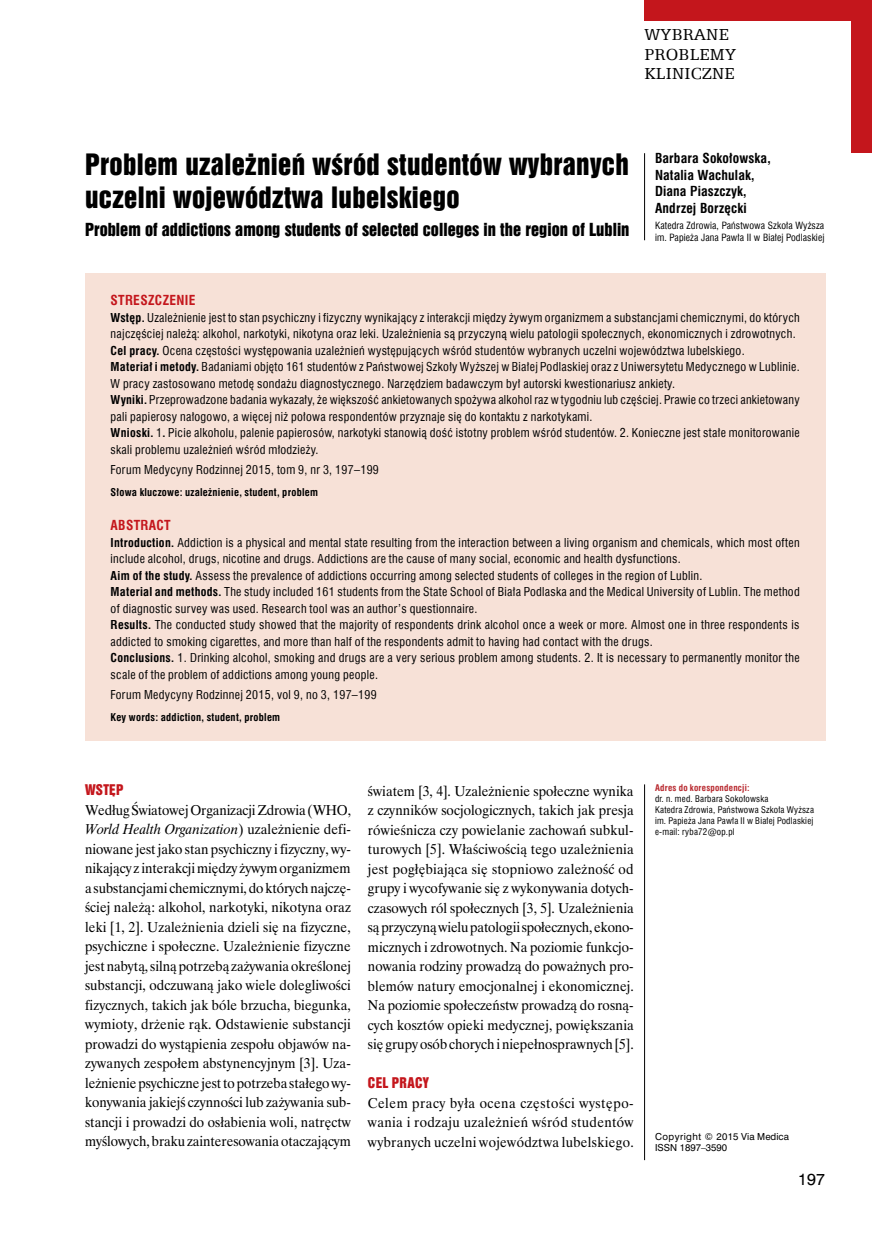
<style>
.page{position:relative;width:872px;height:1234px;background:#fff}
.page>*{position:absolute;margin:0;border:0;box-sizing:border-box;transform-origin:0 0}
.t1{font:27px/33px "Swis 921 EU";letter-spacing:.01em;color:#000}
.t2{font:18px/19.5px "Egyptian 505 EU";letter-spacing:.015em;color:#000}
.t3{font:16.5px "Swis 921 EU";color:#000}
.t4{font:15px "Swis 721 PL";color:#000}
.t5{font:14.25px/19.5px "Time Ibis EE";color:#000;text-align:justify;scale:.95 1}
.t6{font:700 13.5px/16.5px "Swis 721 Cn EU";letter-spacing:.01em;color:#000}
.t7{font:700 13.5px "Swis 721 Cn EU";letter-spacing:.025em;color:#c4161c}
.t8{font:13.5px "Swis 921 EU";letter-spacing:.025em;color:#c4161c}
.t9{font:12px/16.5px "Swis 721 Cn EU";letter-spacing:.025em;color:#000}
.t10{font:700 10.5px "Swis 721 Cn EU";letter-spacing:.025em;color:#000}
.t11{font:9.75px/11.9px "Swis 721 Cn EU";letter-spacing:.01em;color:#000}
.t12{font:9px/11.1px "Swis 721 Cn EU";letter-spacing:.025em;color:#000}
.t13{font:9px/10.8px "Swis 721 PL";color:#000}
.t14{font:700 9px "Swis 721 Cn EU";letter-spacing:.025em;color:#b8292f}
.s1{font-weight:700}
.s2{font-style:italic}
</style>
<div class="page">
<hr style="left:644px;top:153px;width:1px;height:1006px;background:#000">
<div style="left:644px;top:0;width:228px;height:21px;background:#c4161c"></div>
<div style="left:850px;top:0;width:22px;height:153px;background:#c4161c"></div>
<div style="left:639px;top:240px;width:12px;height:544px;background:#fff"></div>
<div style="left:85px;top:273px;width:740px;height:467px;background:#f7e1d7"></div>
<h2 class="t2" style="left:644px;top:24px;width:93px">WYBRANE<br>PROBLEMY<br>KLINICZNE</h2>
<h1 class="t1" style="left:85px;top:147px;width:545px">Problem uzależnień wśród studentów wybranych uczelni województwa lubelskiego</h1>
<h3 class="t3" style="left:85px;top:219px;width:546px">Problem of addictions among students of selected colleges in the region of Lublin</h3>
<p class="t6" style="left:655px;top:151px;width:117px">Barbara Sokołowska,<br>Natalia Wachulak,<br>Diana Piaszczyk,<br>Andrzej Borzęcki</p>
<p class="t11" style="left:655px;top:219px;width:171px">Katedra Zdrowia, Państwowa Szkoła Wyższa im. Papieża Jana Pawła II w Białej Podlaskiej</p>
<p class="t7" style="left:111px;top:292px;width:86px">STRESZCZENIE</p>
<p class="t9" style="left:111px;top:309px;width:690px"><span class="s1">Wstęp.</span> Uzależnienie jest to stan psychiczny i fizyczny wynikający z interakcji między żywym organizmem a substancjami chemicznymi, do których najczęściej należą: alkohol, narkotyki, nikotyna oraz leki. Uzależnienia są przyczyną wielu patologii społecznych, ekonomicznych i zdrowotnych.<br><span class="s1">Cel pracy.</span> Ocena częstości występowania uzależnień występujących wśród studentów wybranych uczelni województwa lubelskiego.<br><span class="s1">Materiał i metody.</span> Badaniami objęto 161 studentów z Państwowej Szkoły Wyższej w Białej Podlaskiej oraz z Uniwersytetu Medycznego w Lublinie.<br>W pracy zastosowano metodę sondażu diagnostycznego. Narzędziem badawczym był autorski kwestionariusz ankiety.<br><span class="s1">Wyniki.</span> Przeprowadzone badania wykazały, że większość ankietowanych spożywa alkohol raz w tygodniu lub częściej. Prawie co trzeci ankietowany pali papierosy nałogowo, a więcej niż połowa respondentów przyznaje się do kontaktu z narkotykami.<br><span class="s1">Wnioski.</span> 1<span class="s1">.</span> Picie alkoholu, palenie papierosów, narkotyki stanowią dość istotny problem wśród studentów. 2. Konieczne jest stałe monitorowanie skali problemu uzależnień wśród młodzieży.</p>
<p class="t9" style="left:111px;top:461px;width:270px">Forum Medycyny Rodzinnej 2015, tom 9, nr 3, 197–199</p>
<p class="t10" style="left:111px;top:485px;width:209px">Słowa kluczowe: uzależnienie, student, problem</p>
<p class="t7" style="left:111px;top:517px;width:62px">ABSTRACT</p>
<p class="t9" style="left:111px;top:534px;width:690px"><span class="s1">Introduction.</span> Addiction is a physical and mental state resulting from the interaction between a living organism and chemicals, which most often include alcohol, drugs, nicotine and drugs. Addictions are the cause of many social, economic and health dysfunctions.<br><span class="s1">Aim of the study.</span> Assess the prevalence of addictions occurring among selected students of colleges in the region of Lublin.<br><span class="s1">Material and methods.</span> The study included 161 students from the State School of Biała Podlaska and the Medical University of Lublin. The method of diagnostic survey was used. Research tool was an author’s questionnaire.<br><span class="s1">Results.</span> The conducted study showed that the majority of respondents drink alcohol once a week or more. Almost one in three respondents is addicted to smoking cigarettes, and more than half of the respondents admit to having had contact with the drugs.<br><span class="s1">Conclusions.</span> 1. Drinking alcohol, smoking and drugs are a very serious problem among students. 2. It is necessary to permanently monitor the scale of the problem of addictions among young people.</p>
<p class="t9" style="left:111px;top:686px;width:268px">Forum Medycyny Rodzinnej 2015, vol 9, no 3, 197–199</p>
<p class="t10" style="left:111px;top:710px;width:171px">Key words: addiction, student, problem</p>
<p class="t8" style="left:85px;top:781px;width:40px">WSTĘP</p>
<p class="t5" style="left:85px;top:799px;width:281px">Według Światowej Organizacji Zdrowia (WHO, <span class="s2">World Health Organization</span>) uzależnienie defi&shy;niowane jest jako stan psychiczny i fizyczny, wy&shy;nikający z interakcji między żywym organizmem a substancjami chemicznymi, do których najczę&shy;ściej należą: alkohol, narkotyki, nikotyna oraz leki [1, 2]. Uzależnienia dzieli się na fizyczne, psychiczne i społeczne. Uzależnienie fizyczne jest nabytą, silną potrzebą zażywania określonej substancji, odczuwaną jako wiele dolegliwości fizycznych, takich jak bóle brzucha, biegunka, wymioty, drżenie rąk. Odstawienie substancji prowadzi do wystąpienia zespołu objawów na&shy;zywanych zespołem abstynencyjnym [3]. Uza&shy;leżnienie psychiczne jest to potrzeba stałego wy&shy;konywania jakiejś czynności lub zażywania sub&shy;stancji i prowadzi do osłabienia woli, natręctw myślowych, braku zainteresowania otaczającym</p>
<p class="t5" style="left:368px;top:780px;width:281px">światem [3, 4]. Uzależnienie społeczne wynika z czynników socjologicznych, takich jak presja rówieśnicza czy powielanie zachowań subkul&shy;turowych [5]. Właściwością tego uzależnienia jest pogłębiająca się stopniowo zależność od grupy i wycofywanie się z wykonywania dotych&shy;czasowych ról społecznych [3, 5]. Uzależnienia są przyczyną wielu patologii społecznych, ekono&shy;micznych i zdrowotnych. Na poziomie funkcjo&shy;nowania rodziny prowadzą do poważnych pro&shy;blemów natury emocjonalnej i ekonomicznej.<br>Na poziomie społeczeństw prowadzą do rosną&shy;cych kosztów opieki medycznej, powiększania się grupy osób chorych i niepełnosprawnych [5].</p>
<p class="t8" style="left:368px;top:1073px;width:63px">CEL PRACY</p>
<p class="t5" style="left:368px;top:1092px;width:281px">Celem pracy była ocena częstości występo&shy;wania i rodzaju uzależnień wśród studentów wybranych uczelni województwa lubelskiego.</p>
<p class="t14" style="left:655px;top:782px;width:96px">Adres do korespondencji:</p>
<p class="t12" style="left:655px;top:793px;width:160px">dr. n. med. Barbara Sokołowska<br>Katedra Zdrowia, Państwowa Szkoła Wyższa im. Papieża Jana Pawła II w Białej Podlaskiej e-mail: ryba72@op.pl</p>
<p class="t13" style="left:655px;top:1130px;width:135px">Copyright © 2015 Via Medica<br>ISSN 1897–3590</p>
<p class="t4" style="left:798px;top:1169px;width:29px">197</p>
</div>
